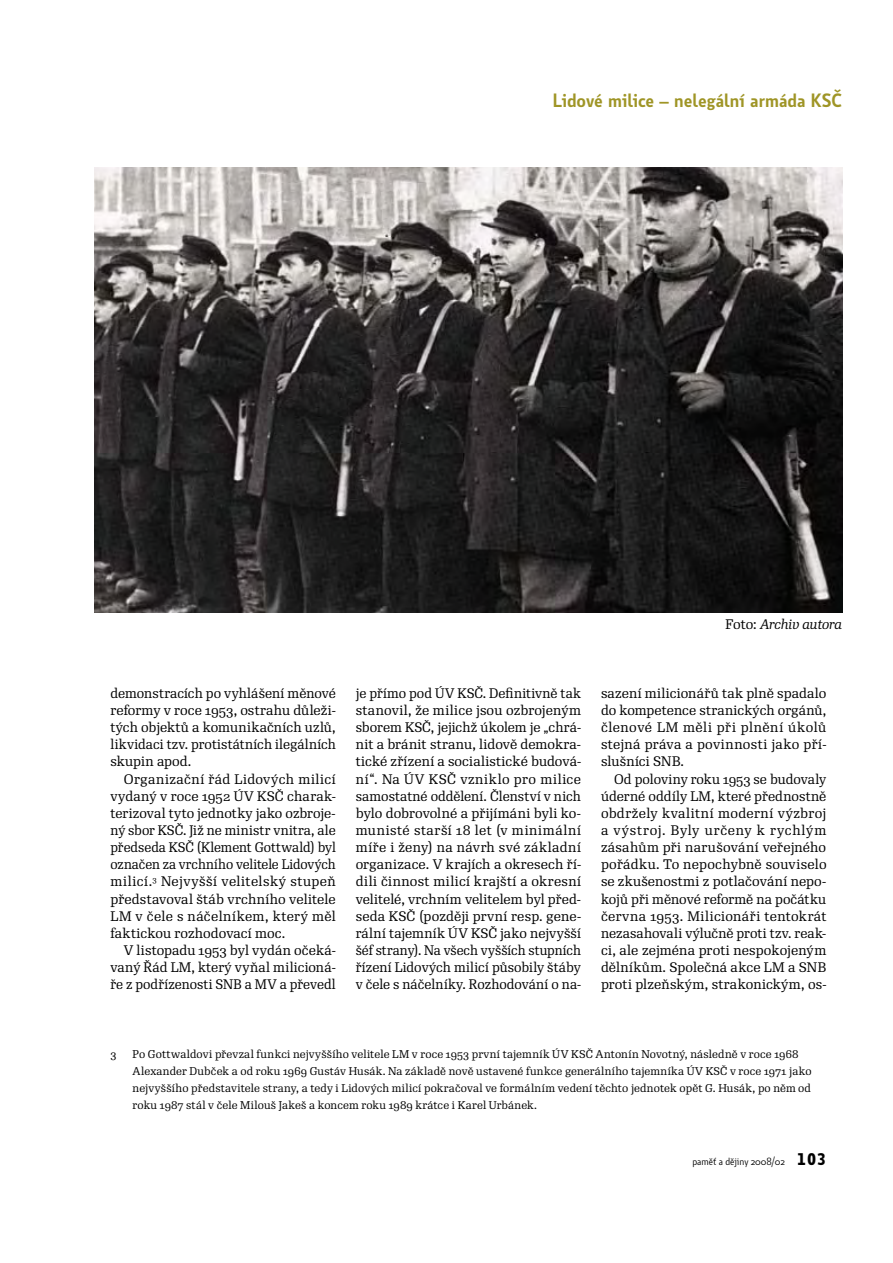
<style>
.page{position:relative;width:893px;height:1263px;background:#fff}
.page>*{position:absolute;margin:0;border:0;box-sizing:border-box;transform-origin:0 0}
.t1{font:600 18.75px "Botanika Std";color:#9f9526}
.t2{font:13.35px/17.1px "Re Public Std";letter-spacing:.015em;color:#000;text-align:justify}
.t3{font:italic 13.35px "Re Public Std";letter-spacing:-.01em;color:#000}
.t4{font:10.95px/17.1px "Re Public Std";letter-spacing:.01em;color:#000}
.t5{font:10.2px "Botanika Std";color:#000}
.s1{font-style:normal}
.s2{font-family:"Botanika Mono";font-weight:700;font-size:16.35px}
</style>
<div class="page">
<img style="left:95px;top:167px;width:747px;height:445px">
<h1 class="t1" style="left:553px;top:93px;width:291px">Lidové milice – nelegální armáda KSČ</h1>
<p class="t3" style="left:725px;top:618px;width:118px"><span class="s1">Foto:</span> Archiv autora</p>
<p class="t2" style="left:110px;top:685px;width:227px">demonstracích po vyhlášení měnové reformy v roce 1953, ostrahu důleži&shy;tých objektů a komunikačních uzlů, likvidaci tzv. protistátních ilegálních skupin apod.</p>
<p class="t2" style="left:110px;top:771px;width:227px;text-indent:13px">Organizační řád Lidových milicí vydaný v roce 1952 ÚV KSČ charak&shy;terizoval tyto jednotky jako ozbroje&shy;ný sbor KSČ. Již ne ministr vnitra, ale předseda KSČ (Klement Gottwald) byl označen za vrchního velitele Lidových milicí.<sup>3</sup> Nejvyšší velitelský stupeň představoval štáb vrchního velitele LM v čele s náčelníkem, který měl faktickou rozhodovací moc.</p>
<p class="t2" style="left:110px;top:943px;width:227px;text-indent:13px">V listopadu 1953 byl vydán očeká&shy;vaný Řád LM, který vyňal milicioná&shy;ře z podřízenosti SNB a MV a pře vedl</p>
<p class="t2" style="left:356px;top:685px;width:227px">je přímo pod ÚV KSČ. Definitivně tak stanovil, že milice jsou ozbrojeným sborem KSČ, jejichž úkolem je „chrá&shy;nit a bránit stranu, lidově demokra&shy;tické zřízení a socialistické budová&shy;ní“. Na ÚV KSČ vzniklo pro milice samostatné oddělení. Členství v nich bylo dobrovolné a přijímáni byli ko&shy;munisté starší 18 let (v minimální míře i ženy) na návrh své základní organizace. V krajích a okresech ří&shy;dili činnost milicí krajští a okresní velitelé, vrchním velitelem byl před&shy;seda KSČ (později první resp. gene&shy;rální tajemník ÚV KSČ jako nejvyšší šéf strany). Na všech vyšších stupních řízení Lidových milicí působily štáby v čele s náčelníky. Rozhodování o na-</p>
<p class="t2" style="left:601px;top:685px;width:227px">sazení milicionářů tak plně spadalo do kompetence stranických orgánů, členové LM měli při plnění úkolů stejná práva a povinnosti jako pří&shy;slušníci SNB.</p>
<p class="t2" style="left:601px;top:771px;width:227px;text-indent:13px">Od poloviny roku 1953 se budovaly úderné oddíly LM, které přednostně obdržely kvalitní moderní výzbroj a výstroj. Byly určeny k rychlým zásahům při narušování veřejného pořádku. To nepochybně souviselo se zkušenostmi z potlačování nepo&shy;kojů při měnové reformě na počátku června 1953. Milicionáři tentokrát nezasahovali výlučně proti tzv. reak&shy;ci, ale zejména proti nespokojeným dělníkům. Společná akce LM a SNB proti plzeňským, strakonickým, os-</p>
<p class="t4" style="left:110px;top:1046px;width:7px">3</p>
<p class="t4" style="left:133px;top:1046px;width:680px">Po Gottwaldovi převzal funkci nejvyššího velitele LM v roce 1953 první tajemník ÚV KSČ Antonín Novotný, následně v roce 1968<br>Alexander Dubček a od roku 1969 Gustáv Husák. Na základě nově ustavené funkce generálního tajemníka ÚV KSČ v roce 1971 jako nejvyššího představitele strany, a tedy i Lidových milicí pokračoval ve formálním vedení těchto jednotek opět G. Husák, po něm od roku 1987 stál v čele Milouš Jakeš a koncem roku 1989 krátce i Karel Urbánek.</p>
<p class="t5" style="left:692px;top:1158px;width:135px">paměť a dějiny 2008/02 <span class="s2">103</span></p>
</div>
